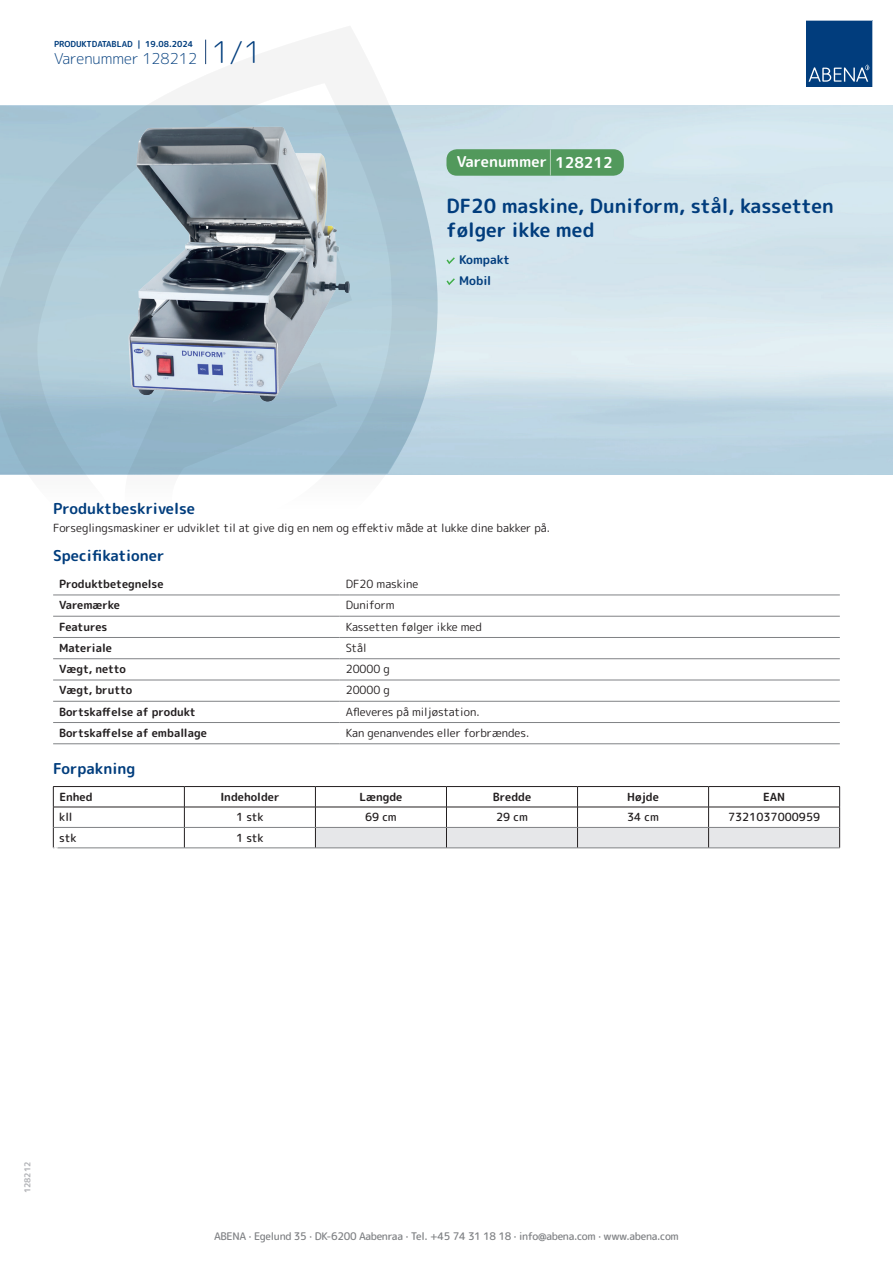
<style>
.page{position:relative;width:893px;height:1263px;background:#fff}
.page>*{position:absolute;margin:0;border:0;box-sizing:border-box;transform-origin:0 0}
.t1{font:700 19.5px/24px "Rounded Mplus 1 c";color:#013d7d}
.t2{font:700 15px "Rounded Mplus 1 c";color:#013d7d}
.t3{font:300 15px "Rounded Mplus 1 c";color:#013d7d}
.t4{font:700 15px "Rounded Mplus 1 c";color:#fff}
.t5{font:700 12px/21px "Rounded Mplus 1 c";color:#013d7d}
.t6{font:11.25px "Rounded Mplus 1 c";color:#231f20}
.t7{font:700 11.25px "Rounded Mplus 1 c";color:#231f20}
.t8{font:500 11.25px "Rounded Mplus 1 c";color:#231f20}
.t9{font:500 10.5px "Rounded Mplus 1 c";letter-spacing:-.03em;color:#808285}
.t10{font:700 10.5px "Rounded Mplus 1 c";color:#fff}
.t11{font:700 8.25px "Rounded Mplus 1 c";color:#013d7d}
.t12{font:700 8.25px "Rounded Mplus 1 c";color:#b2b3b7}
.s1{font-size:30px}
.s2{font-size:25.5px}
</style>
<div class="page">
<svg style="left:0;top:26px;width:439px;height:569px"></svg>
<svg style="left:0;top:106px;width:438px;height:368px;background:#a6c3d2"></svg>
<svg style="left:205px;top:40px;width:1px;height:24px"></svg>
<svg style="left:806px;top:20px;width:67px;height:67px;background:#144b86"></svg>
<img style="left:128px;top:127px;width:222px;height:275px">
<hr style="left:53px;top:595px;width:287px;height:1px;background:#808285">
<hr style="left:340px;top:595px;width:500px;height:1px;background:#808285">
<hr style="left:53px;top:616px;width:287px;height:1px;background:#808285">
<hr style="left:340px;top:616px;width:500px;height:1px;background:#808285">
<hr style="left:53px;top:637px;width:287px;height:1px;background:#808285">
<hr style="left:340px;top:637px;width:500px;height:1px;background:#808285">
<hr style="left:53px;top:658px;width:287px;height:1px;background:#808285">
<hr style="left:340px;top:658px;width:500px;height:1px;background:#808285">
<hr style="left:53px;top:680px;width:287px;height:1px;background:#808285">
<hr style="left:340px;top:680px;width:500px;height:1px;background:#808285">
<hr style="left:53px;top:701px;width:287px;height:1px;background:#808285">
<hr style="left:340px;top:701px;width:500px;height:1px;background:#808285">
<hr style="left:53px;top:722px;width:287px;height:1px;background:#808285">
<hr style="left:340px;top:722px;width:500px;height:1px;background:#808285">
<hr style="left:53px;top:743px;width:287px;height:1px;background:#808285">
<hr style="left:340px;top:743px;width:500px;height:1px;background:#808285">
<hr style="left:53px;top:786px;width:131px;height:1px;background:#231f20">
<hr style="left:184px;top:786px;width:131px;height:1px;background:#231f20">
<hr style="left:315px;top:786px;width:131px;height:1px;background:#231f20">
<hr style="left:446px;top:786px;width:131px;height:1px;background:#231f20">
<hr style="left:577px;top:786px;width:132px;height:1px;background:#231f20">
<hr style="left:709px;top:786px;width:131px;height:1px;background:#231f20">
<hr style="left:53px;top:807px;width:131px;height:1px;background:#231f20">
<hr style="left:184px;top:807px;width:131px;height:1px;background:#231f20">
<svg style="left:53px;top:787px;width:1px;height:61px"></svg>
<svg style="left:184px;top:787px;width:1px;height:61px"></svg>
<svg style="left:315px;top:787px;width:525px;height:61px"></svg>
<hr style="left:54px;top:827px;width:130px;height:1px;background:#808285">
<hr style="left:184px;top:827px;width:131px;height:1px;background:#808285">
<hr style="left:315px;top:827px;width:131px;height:1px;background:#808285">
<hr style="left:446px;top:827px;width:131px;height:1px;background:#808285">
<hr style="left:577px;top:827px;width:132px;height:1px;background:#808285">
<hr style="left:709px;top:827px;width:130px;height:1px;background:#808285">
<hr style="left:53px;top:848px;width:131px;height:1px;background:#808285">
<hr style="left:184px;top:848px;width:131px;height:1px;background:#808285">
<hr style="left:315px;top:848px;width:131px;height:1px;background:#808285">
<hr style="left:446px;top:848px;width:131px;height:1px;background:#808285">
<hr style="left:577px;top:848px;width:132px;height:1px;background:#808285">
<hr style="left:709px;top:848px;width:131px;height:1px;background:#808285">
<svg style="left:446px;top:257px;width:9px;height:7px"></svg>
<svg style="left:446px;top:278px;width:9px;height:7px"></svg>
<div style="left:446px;top:149px;width:178px;height:27px;background:#52995c;border-radius:10px"></div>
<p class="t11" style="left:54px;top:38px;width:141px">PRODUKTDATABLAD | 19.08.2024</p>
<h2 class="t3" style="left:54px;top:48px;width:209px">Varenummer 128212 <span class="s1">1/1</span></h2>
<h2 class="t4" style="left:457px;top:151px;width:157px">Varenummer <span class="s2">|</span> 128212</h2>
<h1 class="t1" style="left:446px;top:194px;width:389px">DF20 maskine, Duniform, stål, kassetten følger ikke med</h1>
<p class="t5" style="left:459px;top:249px;width:52px">Kompakt<br>Mobil</p>
<h2 class="t2" style="left:53px;top:498px;width:143px">Produktbeskrivelse</h2>
<p class="t6" style="left:53px;top:520px;width:498px">Forseglingsmaskiner er udviklet til at give dig en nem og effektiv måde at lukke dine bakker på.</p>
<h2 class="t2" style="left:53px;top:545px;width:113px">Specifikationer</h2>
<p class="t7" style="left:59px;top:576px;width:106px">Produktbetegnelse</p>
<p class="t6" style="left:346px;top:576px;width:74px">DF20 maskine</p>
<p class="t7" style="left:59px;top:597px;width:62px">Varemærke</p>
<p class="t6" style="left:346px;top:597px;width:50px">Duniform</p>
<p class="t7" style="left:59px;top:618px;width:50px">Features</p>
<p class="t6" style="left:346px;top:618px;width:138px">Kassetten følger ikke med</p>
<p class="t7" style="left:59px;top:640px;width:54px">Materiale</p>
<p class="t6" style="left:346px;top:640px;width:23px">Stål</p>
<p class="t7" style="left:59px;top:661px;width:68px">Vægt, netto</p>
<p class="t6" style="left:346px;top:661px;width:46px">20000 g</p>
<p class="t7" style="left:59px;top:682px;width:75px">Vægt, brutto</p>
<p class="t6" style="left:346px;top:682px;width:46px">20000 g</p>
<p class="t7" style="left:59px;top:704px;width:138px">Bortskaffelse af produkt</p>
<p class="t6" style="left:346px;top:704px;width:135px">Afleveres på miljøstation.</p>
<p class="t7" style="left:59px;top:725px;width:149px">Bortskaffelse af emballage</p>
<p class="t6" style="left:346px;top:725px;width:185px">Kan genanvendes eller forbrændes.</p>
<h2 class="t2" style="left:53px;top:758px;width:84px">Forpakning</h2>
<p class="t7" style="left:59px;top:789px;width:35px">Enhed</p>
<p class="t7" style="left:220px;top:789px;width:61px">Indeholder</p>
<p class="t7" style="left:359px;top:789px;width:44px">Længde</p>
<p class="t7" style="left:493px;top:789px;width:40px">Bredde</p>
<p class="t7" style="left:627px;top:789px;width:33px">Højde</p>
<p class="t7" style="left:763px;top:789px;width:24px">EAN</p>
<p class="t8" style="left:59px;top:809px;width:15px">kll</p>
<p class="t8" style="left:236px;top:809px;width:29px">1 stk</p>
<p class="t8" style="left:365px;top:809px;width:33px">69 cm</p>
<p class="t8" style="left:496px;top:809px;width:33px">29 cm</p>
<p class="t8" style="left:627px;top:809px;width:33px">34 cm</p>
<p class="t8" style="left:728px;top:809px;width:94px">7321037000959</p>
<p class="t8" style="left:59px;top:830px;width:19px">stk</p>
<p class="t8" style="left:236px;top:830px;width:29px">1 stk</p>
<p class="t10" style="left:53px;top:843px;width:7px">*</p>
<p class="t12" style="left:22px;top:1193px;width:33px;rotate:-90deg">128212</p>
<p class="t9" style="left:214px;top:1229px;width:466px">ABENA · Egelund 35 · DK-6200 Aabenraa · Tel. +45 74 31 18 18 · info@abena.com · www.abena.com</p>
</div>
